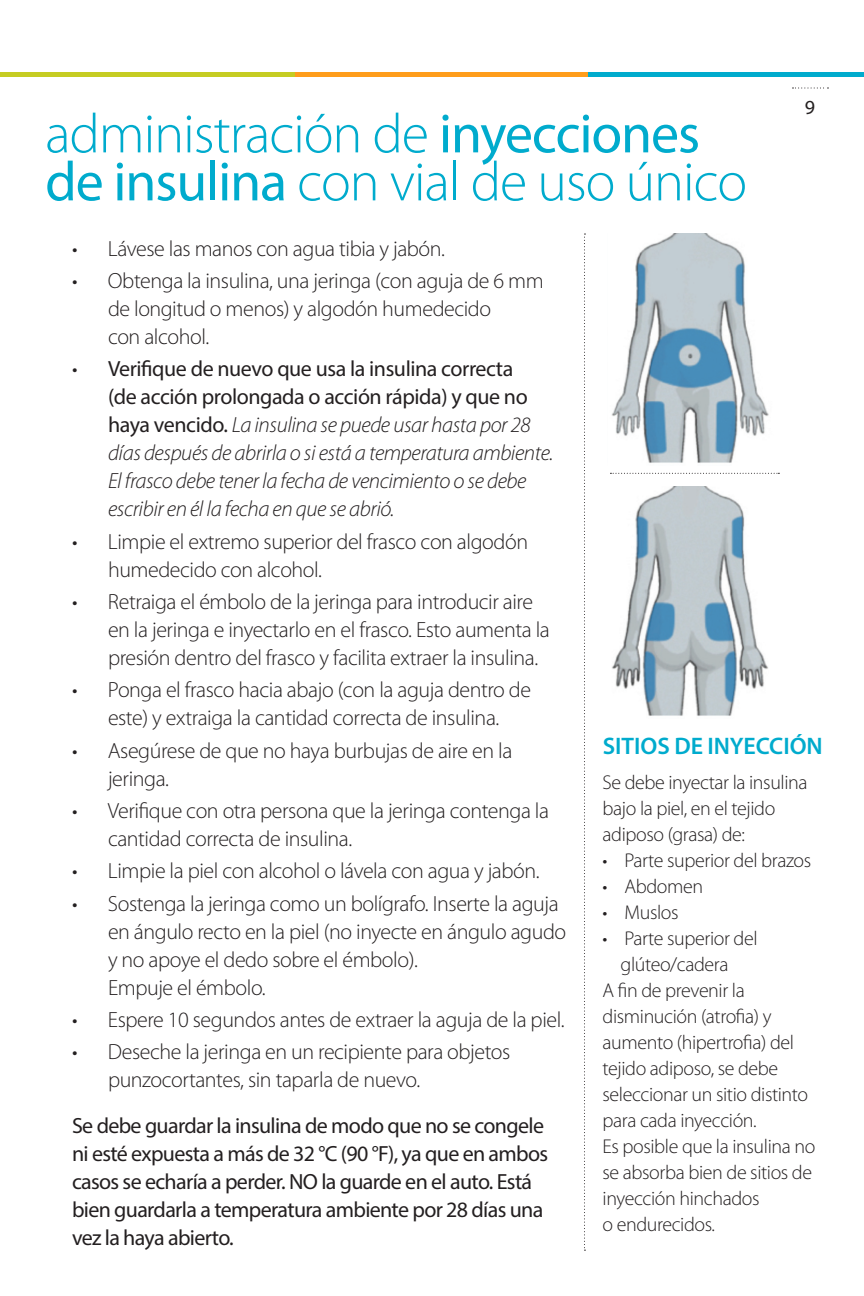
<style>
.page{position:relative;width:864px;height:1296px;background:#fff}
.page>*{position:absolute;margin:0;border:0;box-sizing:border-box;transform-origin:0 0}
.t1{font:300 56px/48px "Myriad Pro";letter-spacing:-.02em;color:#00abcd}
.t2{font:600 24px "Myriad Pro";color:#00abcd}
.t3{font:300 22px/28px "Myriad Pro";letter-spacing:-.02em;color:#231f20}
.t4{font:italic 300 22px/28px "Myriad Pro";letter-spacing:-.02em;color:#231f20}
.t5{font:22px/28px "Myriad Pro";letter-spacing:-.03em;color:#231f20}
.t6{font:300 20px/26px "Myriad Pro";letter-spacing:-.02em;color:#231f20}
.t7{font:20px "Myriad Pro";color:#231f20}
.s1{font-weight:400}
.s2{font-style:normal}
.s3{font-weight:400;font-style:normal}
</style>
<div class="page">
<hr style="left:0;top:72px;width:295px;height:4px;background:#c5cc22">
<hr style="left:295px;top:72px;width:293px;height:4px;background:#ff9d1b">
<hr style="left:588px;top:72px;width:276px;height:4px;background:#00abcd">
<svg style="left:792px;top:88px;width:37px;height:1px"></svg>
<img style="left:611px;top:234px;width:158px;height:229px">
<img style="left:612px;top:487px;width:156px;height:229px">
<svg style="left:610px;top:473px;width:169px;height:1px"></svg>
<svg style="left:584px;top:234px;width:1px;height:1017px"></svg>
<p class="t7" style="left:805px;top:94px;width:12px">9</p>
<p class="t1" style="left:45px;top:109px;width:703px">administración de <span class="s1">inyecciones de insulina</span> con vial de uso único</p>
<p class="t3" style="left:72px;top:234px;width:375px">• Lávese las manos con agua tibia y jabón.</p>
<p class="t3" style="left:108px;top:266px;width:437px;text-indent:-36px">• Obtenga la insulina, una jeringa (con aguja de 6 mm de longitud o menos) y algodón humedecido<br>con alcohol.</p>
<p class="t4" style="left:108px;top:355px;width:447px;text-indent:-36px"><span class="s2">•</span> <span class="s3">Verifique de nuevo que usa la insulina correcta<br>(de acción prolongada o acción rápida) y que no haya vencido.</span> La insulina se puede usar hasta por 28 días después de abrirla o si está a temperatura ambiente.<br>El frasco debe tener la fecha de vencimiento o se debe escribir en él la fecha en que se abrió.</p>
<p class="t3" style="left:108px;top:527px;width:422px;text-indent:-36px">• Limpie el extremo superior del frasco con algodón humedecido con alcohol.</p>
<p class="t3" style="left:108px;top:587px;width:443px;text-indent:-36px">• Retraiga el émbolo de la jeringa para introducir aire en la jeringa e inyectarlo en el frasco. Esto aumenta la presión dentro del frasco y facilita extraer la insulina.</p>
<p class="t3" style="left:72px;top:676px;width:461px;text-align:center">• Ponga el frasco hacia abajo (con la aguja dentro de este) y extraiga la cantidad correcta de insulina.</p>
<p class="t3" style="left:108px;top:736px;width:406px;text-indent:-36px">• Asegúrese de que no haya burbujas de aire en la jeringa.</p>
<p class="t3" style="left:108px;top:796px;width:443px;text-indent:-36px">• Verifique con otra persona que la jeringa contenga la cantidad correcta de insulina.</p>
<p class="t3" style="left:72px;top:857px;width:469px">• Limpie la piel con alcohol o lávela con agua y jabón.</p>
<p class="t3" style="left:108px;top:889px;width:460px;text-indent:-36px">• Sostenga la jeringa como un bolígrafo. Inserte la aguja en ángulo recto en la piel (no inyecte en ángulo agudo y no apoye el dedo sobre el émbolo).<br>Empuje el émbolo.</p>
<p class="t3" style="left:72px;top:1005px;width:494px">• Espere 10 segundos antes de extraer la aguja de la piel.</p>
<p class="t3" style="left:108px;top:1038px;width:404px;text-indent:-36px">• Deseche la jeringa en un recipiente para objetos punzocortantes, sin taparla de nuevo.</p>
<p class="t5" style="left:72px;top:1111px;width:478px">Se debe guardar la insulina de modo que no se congele ni esté expuesta a más de 32 °C (90 °F), ya que en ambos casos se echaría a perder. NO la guarde en el auto. Está bien guardarla a temperatura ambiente por 28 días una vez la haya abierto.</p>
<p class="t2" style="left:603px;top:731px;width:221px">SITIOS DE INYECCIÓN</p>
<p class="t6" style="left:603px;top:769px;width:207px">Se debe inyectar la insulina bajo la piel, en el tejido adiposo (grasa) de:</p>
<p class="t6" style="left:603px;top:847px;width:210px">• Parte superior del brazos</p>
<p class="t6" style="left:603px;top:873px;width:102px">• Abdomen</p>
<p class="t6" style="left:603px;top:899px;width:78px">• Muslos</p>
<p class="t6" style="left:603px;top:925px;width:157px;text-align:center">• Parte superior del glúteo/cadera</p>
<p class="t6" style="left:603px;top:977px;width:214px">A fin de prevenir la disminución (atrofia) y aumento (hipertrofia) del tejido adiposo, se debe seleccionar un sitio distinto para cada inyección.<br>Es posible que la insulina no se absorba bien de sitios de inyección hinchados<br>o endurecidos.</p>
</div>
